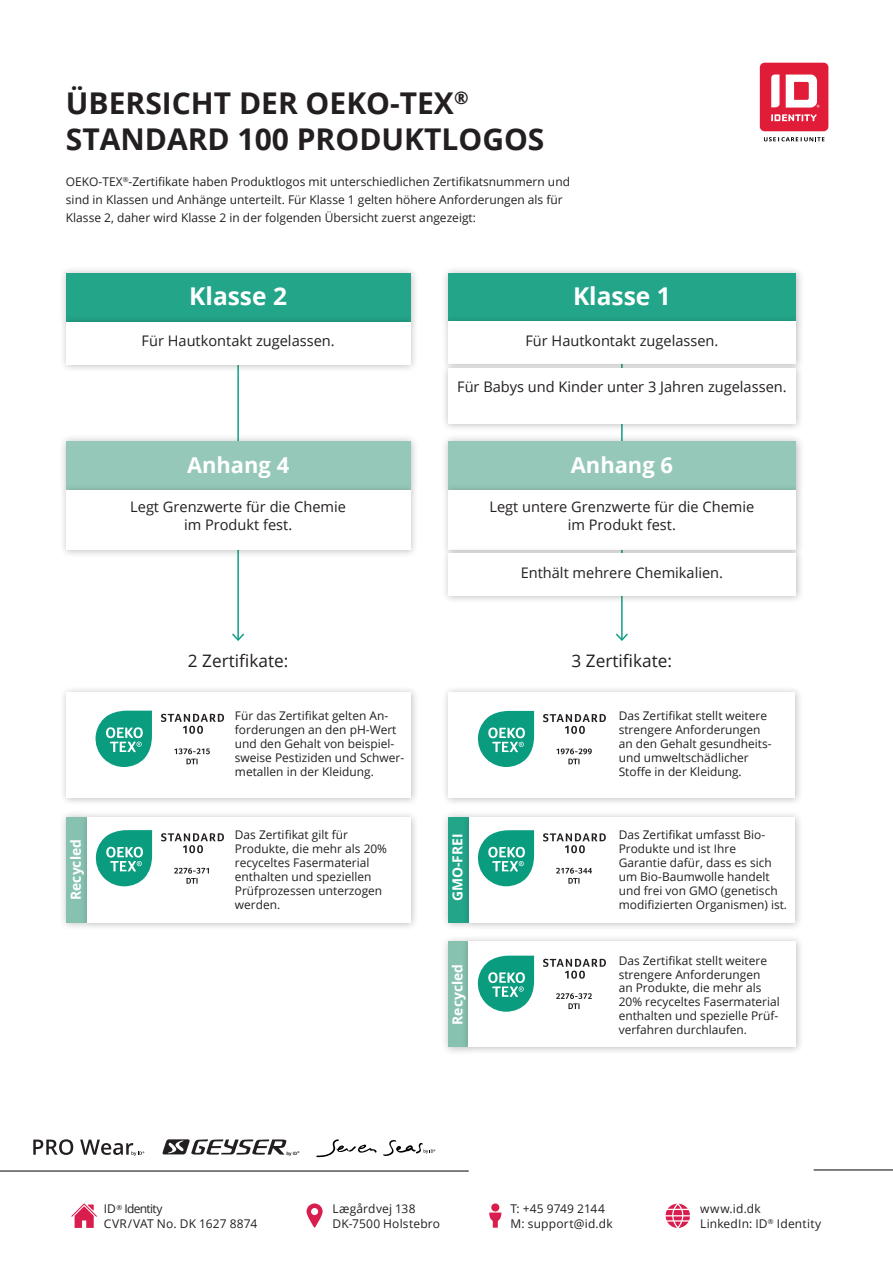
<style>
.page{position:relative;width:893px;height:1263px;background:#fff}
.page>*{position:absolute;margin:0;border:0;box-sizing:border-box;transform-origin:0 0}
.t1{font:700 30px/36px "Open Sans";color:#231f20}
.t2{font:700 24.45px "Open Sans";color:#fff}
.t3{font:700 21.9px "Open Sans";color:#fff}
.t4{font:17.25px "Open Sans";color:#231f20}
.t5{font:14.55px/17.2px "Open Sans";color:#231f20;text-align:center}
.t6{font:700 13.8px "Open Sans";color:#fff}
.t7{font:12px/14px "Open Sans";color:#231f20}
.t8{font:600 4.5px "Open Sans";color:#000001}
</style>
<div class="page">
<div style="left:760px;top:63px;width:68px;height:68px;background:#e11c39;border-radius:5px"></div>
<svg style="left:771px;top:114px;width:46px;height:7px"></svg>
<svg style="left:771px;top:75px;width:48px;height:33px"></svg>
<svg style="left:764px;top:137px;width:60px;height:4px"></svg>
<hr style="left:0;top:1171px;width:469px;height:1px;background:#000001">
<svg style="left:33px;top:1139px;width:40px;height:16px"></svg>
<svg style="left:80px;top:1139px;width:64px;height:17px"></svg>
<svg style="left:162px;top:1139px;width:125px;height:16px"></svg>
<svg style="left:316px;top:1139px;width:61px;height:18px"></svg>
<svg style="left:383px;top:1140px;width:52px;height:16px"></svg>
<div style="left:491px;top:1203px;width:8px;height:8px;background:#d91d4e;border-radius:50%"></div>
<svg style="left:489px;top:1212px;width:12px;height:16px"></svg>
<svg style="left:666px;top:1204px;width:24px;height:24px"></svg>
<svg style="left:306px;top:1203px;width:17px;height:25px"></svg>
<svg style="left:71px;top:1203px;width:26px;height:25px"></svg>
<hr style="left:814px;top:1169px;width:79px;height:1px;background:#000001">
<hr style="left:621px;top:298px;width:2px;height:172px;background:#0a9e82">
<hr style="left:621px;top:515px;width:2px;height:125px;background:#0a9e82">
<svg style="left:616px;top:632px;width:12px;height:9px"></svg>
<hr style="left:237px;top:298px;width:2px;height:179px;background:#0a9e82">
<hr style="left:237px;top:515px;width:2px;height:125px;background:#0a9e82">
<svg style="left:232px;top:632px;width:13px;height:9px"></svg>
<div style="left:441px;top:434px;width:364px;height:65px;background:#231f20;opacity:.3"></div>
<div style="left:448px;top:441px;width:348px;height:49px;background:#95c8b9"></div>
<div style="left:441px;top:266px;width:364px;height:65px;background:#231f20;opacity:.3"></div>
<div style="left:448px;top:273px;width:348px;height:49px;background:#22a589"></div>
<div style="left:59px;top:434px;width:360px;height:65px;background:#231f20;opacity:.3"></div>
<div style="left:66px;top:441px;width:344px;height:49px;background:#95c8b9"></div>
<div style="left:59px;top:266px;width:360px;height:65px;background:#231f20;opacity:.3"></div>
<div style="left:66px;top:273px;width:344px;height:49px;background:#22a589"></div>
<div style="left:442px;top:685px;width:361px;height:121px;background:#231f20;opacity:.3"></div>
<div style="left:448px;top:692px;width:347px;height:105px;background:#fff"></div>
<div style="left:60px;top:685px;width:359px;height:121px;background:#231f20;opacity:.3"></div>
<div style="left:66px;top:692px;width:344px;height:105px;background:#fff"></div>
<div style="left:59px;top:810px;width:37px;height:121px;background:#231f20;opacity:.3"></div>
<div style="left:66px;top:817px;width:21px;height:105px;background:#87c2b1"></div>
<div style="left:441px;top:935px;width:37px;height:121px;background:#231f20;opacity:.3"></div>
<div style="left:448px;top:942px;width:21px;height:105px;background:#87c2b1"></div>
<div style="left:441px;top:810px;width:37px;height:121px;background:#231f20;opacity:.3"></div>
<div style="left:448px;top:817px;width:21px;height:105px;background:#22a589"></div>
<div style="left:463px;top:810px;width:340px;height:121px;background:#231f20;opacity:.3"></div>
<div style="left:469px;top:817px;width:326px;height:105px;background:#fff"></div>
<svg style="left:96px;top:711px;width:56px;height:56px"></svg>
<svg style="left:161px;top:714px;width:63px;height:20px"></svg>
<svg style="left:174px;top:748px;width:36px;height:16px"></svg>
<svg style="left:478px;top:830px;width:56px;height:56px"></svg>
<svg style="left:543px;top:833px;width:63px;height:20px"></svg>
<svg style="left:556px;top:868px;width:36px;height:16px"></svg>
<svg style="left:478px;top:711px;width:56px;height:56px"></svg>
<svg style="left:543px;top:714px;width:63px;height:20px"></svg>
<svg style="left:556px;top:748px;width:36px;height:16px"></svg>
<div style="left:462px;top:935px;width:342px;height:121px;background:#231f20;opacity:.3"></div>
<div style="left:469px;top:942px;width:327px;height:105px;background:#fff"></div>
<div style="left:81px;top:810px;width:338px;height:121px;background:#231f20;opacity:.3"></div>
<div style="left:87px;top:817px;width:323px;height:105px;background:#fff"></div>
<svg style="left:96px;top:830px;width:56px;height:56px"></svg>
<svg style="left:161px;top:833px;width:63px;height:20px"></svg>
<svg style="left:174px;top:868px;width:35px;height:16px"></svg>
<div style="left:59px;top:483px;width:360px;height:75px;background:#231f20;opacity:.3"></div>
<div style="left:66px;top:490px;width:344px;height:60px;background:#fff"></div>
<div style="left:441px;top:483px;width:363px;height:75px;background:#231f20;opacity:.3"></div>
<div style="left:448px;top:490px;width:348px;height:60px;background:#fff"></div>
<div style="left:441px;top:547px;width:363px;height:58px;background:#231f20;opacity:.3"></div>
<div style="left:448px;top:553px;width:348px;height:43px;background:#fff"></div>
<div style="left:441px;top:315px;width:363px;height:57px;background:#231f20;opacity:.3"></div>
<div style="left:448px;top:321px;width:348px;height:43px;background:#fff"></div>
<div style="left:59px;top:315px;width:360px;height:58px;background:#231f20;opacity:.3"></div>
<div style="left:66px;top:322px;width:344px;height:42px;background:#fff"></div>
<div style="left:441px;top:361px;width:363px;height:71px;background:#231f20;opacity:.3"></div>
<div style="left:448px;top:368px;width:348px;height:55px;background:#fff"></div>
<svg style="left:478px;top:956px;width:56px;height:56px"></svg>
<svg style="left:543px;top:959px;width:63px;height:20px"></svg>
<svg style="left:556px;top:993px;width:36px;height:16px"></svg>
<h1 class="t1" style="left:66px;top:85px;width:480px">ÜBERSICHT DER OEKO-TEX<sup>®<br></sup>STANDARD 100 PRODUKTLOGOS</h1>
<p class="t7" style="left:66px;top:172px;width:506px;line-height:18px">OEKO-TEX<sup>®</sup>-Zertifikate haben Produktlogos mit unterschiedlichen Zertifikatsnummern und sind in Klassen und Anhänge unterteilt. Für Klasse 1 gelten höhere Anforderungen als für<br>Klasse 2, daher wird Klasse 2 in der folgenden Übersicht zuerst angezeigt:</p>
<h2 class="t2" style="left:189px;top:278px;width:99px">Klasse 2</h2>
<h2 class="t2" style="left:573px;top:278px;width:99px">Klasse 1</h2>
<p class="t5" style="left:142px;top:332px;width:195px">Für Hautkontakt zugelassen.</p>
<p class="t5" style="left:525px;top:331px;width:195px">Für Hautkontakt zugelassen.</p>
<p class="t5" style="left:457px;top:378px;width:331px">Für Babys und Kinder unter 3 Jahren zugelassen.</p>
<h3 class="t3" style="left:187px;top:450px;width:104px">Anhang 4</h3>
<h3 class="t3" style="left:571px;top:450px;width:104px">Anhang 6</h3>
<p class="t5" style="left:130px;top:498px;width:217px">Legt Grenzwerte für die Chemie im Produkt fest.</p>
<p class="t5" style="left:489px;top:498px;width:266px">Legt untere Grenzwerte für die Chemie im Produkt fest.</p>
<p class="t5" style="left:521px;top:564px;width:204px">Enthält mehrere Chemikalien.</p>
<h3 class="t4" style="left:188px;top:649px;width:102px">2 Zertifikate:</h3>
<h3 class="t4" style="left:572px;top:649px;width:102px">3 Zertifikate:</h3>
<p class="t6" style="left:66px;top:900px;width:62px;rotate:-90deg">Recycled</p>
<p class="t7" style="left:235px;top:708px;width:171px">Für das Zertifikat gelten An&shy;forderungen an den pH-Wert und den Gehalt von beispiel&shy;sweise Pestiziden und Schwer&shy;metallen in der Kleidung.</p>
<p class="t7" style="left:619px;top:708px;width:154px">Das Zertifikat stellt weitere strengere Anforderungen an den Gehalt gesundheits&shy;und umweltschädlicher<br>Stoffe in der Kleidung.</p>
<p class="t7" style="left:235px;top:827px;width:154px">Das Zertifikat gilt für<br>Produkte, die mehr als 20% recyceltes Fasermaterial enthalten und speziellen<br>Prüfprozessen unterzogen werden.</p>
<p class="t6" style="left:448px;top:901px;width:69px;rotate:-90deg">GMO-FREI</p>
<p class="t6" style="left:448px;top:1025px;width:62px;rotate:-90deg">Recycled</p>
<p class="t7" style="left:619px;top:827px;width:170px">Das Zertifikat umfasst Bio-<br>Produkte und ist Ihre<br>Garantie dafür, dass es sich um Bio-Baumwolle handelt und frei von GMO (genetisch modifizierten Organismen) ist.</p>
<p class="t7" style="left:619px;top:953px;width:163px">Das Zertifikat stellt weitere strengere Anforderungen<br>an Produkte, die mehr als<br>20% recyceltes Fasermaterial enthalten und spezielle Prüf&shy;verfahren durchlaufen.</p>
<p class="t7" style="left:104px;top:1200px;width:155px;line-height:15px">ID<sup>®</sup> Identity<br>CVR/VAT No. DK 1627 8874</p>
<p class="t8" style="left:286px;top:1150px;width:15px">by ID<sup>®</sup></p>
<p class="t7" style="left:332px;top:1200px;width:109px;line-height:15px">Lægårdvej 138<br>DK-7500 Holstebro</p>
<p class="t7" style="left:511px;top:1200px;width:104px;line-height:15px">T: +45 9749 2144<br>M: support@id.dk</p>
<p class="t7" style="left:700px;top:1201px;width:123px;line-height:15px">www.id.dk<br>LinkedIn: ID<sup>®</sup> Identity</p>
</div>
